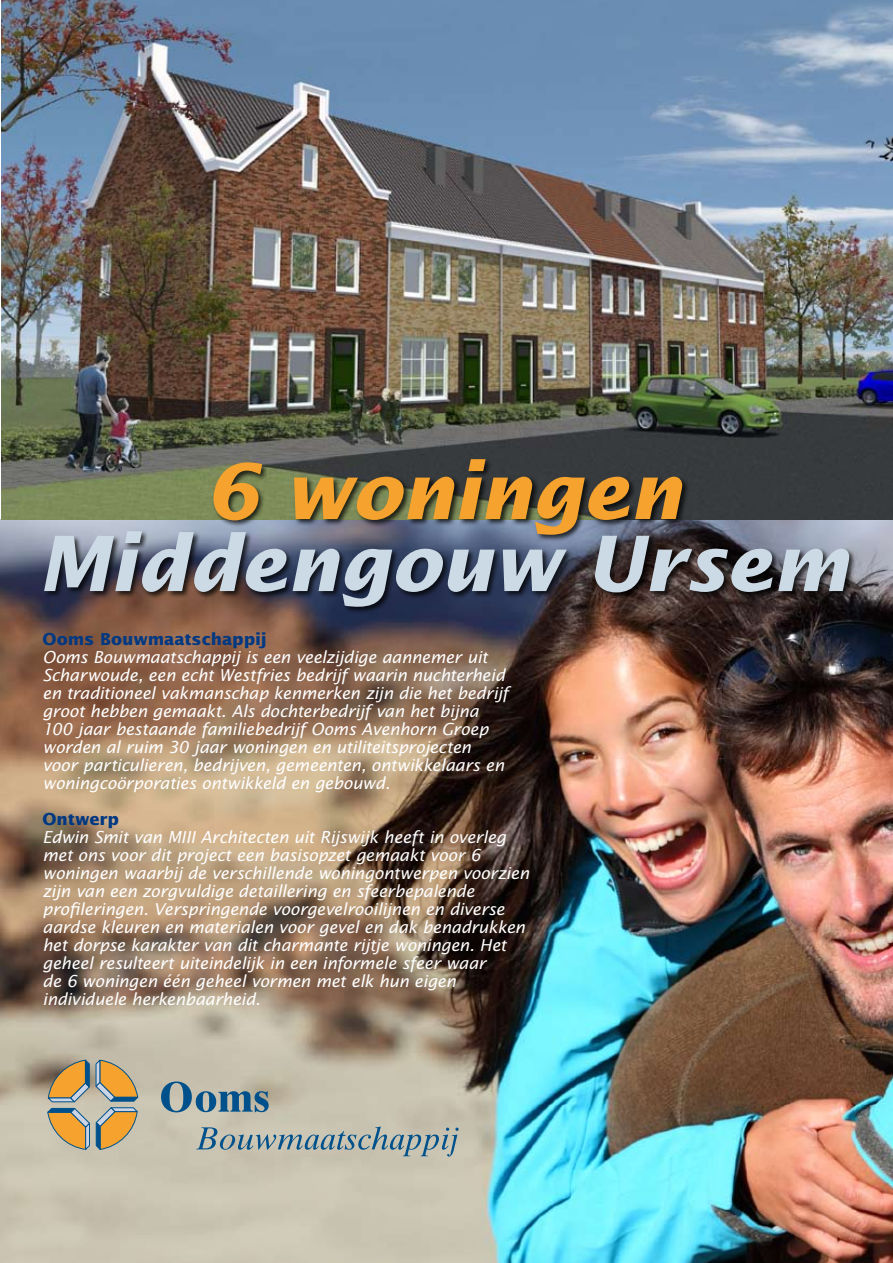
<style>
.page{position:relative;width:893px;height:1263px;background:#fff}
.page>*{position:absolute;margin:0;border:0;box-sizing:border-box;transform-origin:0 0}
.t1{font:italic 700 76.5px "Lucida Sans Std";color:#ccdae5}
.t2{font:italic 700 76.5px "Lucida Sans Std";color:#f5a32e}
.t3{font:italic 16.5px/18px "Lucida Sans Std";letter-spacing:-.015em;color:#fff}
.t4{font:700 16.5px "Lucida Sans Std";letter-spacing:-.005em;color:#003882}
</style>
<div class="page">
<img style="left:0;top:0;width:893px;height:1263px">
<div style="left:43px;top:458px;width:814px;height:156px;background:#000;opacity:.75"></div>
<svg style="left:47px;top:1058px;width:92px;height:93px;background:#baa377"></svg>
<svg style="left:161px;top:1081px;width:108px;height:31px;background:#7a949e"></svg>
<svg style="left:196px;top:1126px;width:263px;height:30px;background:#a3ada9"></svg>
<h1 class="t2" style="left:205px;top:448px;width:478px">6 woningen</h1>
<h1 class="t1" style="left:38px;top:520px;width:812px">Middengouw Ursem</h1>
<p class="t4" style="left:43px;top:630px;width:226px">Ooms Bouwmaatschappij</p>
<p class="t3" style="left:43px;top:648px;width:468px">Ooms Bouwmaatschappij is een veelzijdige aannemer uit Scharwoude, een echt Westfries bedrijf waarin nuchterheid en traditioneel vakmanschap kenmerken zijn die het bedrijf groot hebben gemaakt. Als dochterbedrijf van het bijna 100 jaar bestaande familiebedrijf Ooms Avenhorn Groep worden al ruim 30 jaar woningen en utiliteitsprojecten voor particulieren, bedrijven, gemeenten, ontwikkelaars en woningcoörporaties ontwikkeld en gebouwd.</p>
<p class="t4" style="left:43px;top:810px;width:78px">Ontwerp</p>
<p class="t3" style="left:43px;top:828px;width:488px">Edwin Smit van MIII Architecten uit Rijswijk heeft in overleg met ons voor dit project een basisopzet gemaakt voor 6 woningen waarbij de verschillende woningontwerpen voorzien zijn van een zorgvuldige detaillering en sfeerbepalende profileringen. Verspringende voorgevelrooilijnen en diverse aardse kleuren en materialen voor gevel en dak benadrukken het dorpse karakter van dit charmante rijtje woningen. Het geheel resulteert uiteindelijk in een informele sfeer waar<br>de 6 woningen één geheel vormen met elk hun eigen individuele herkenbaarheid.</p>
</div>
